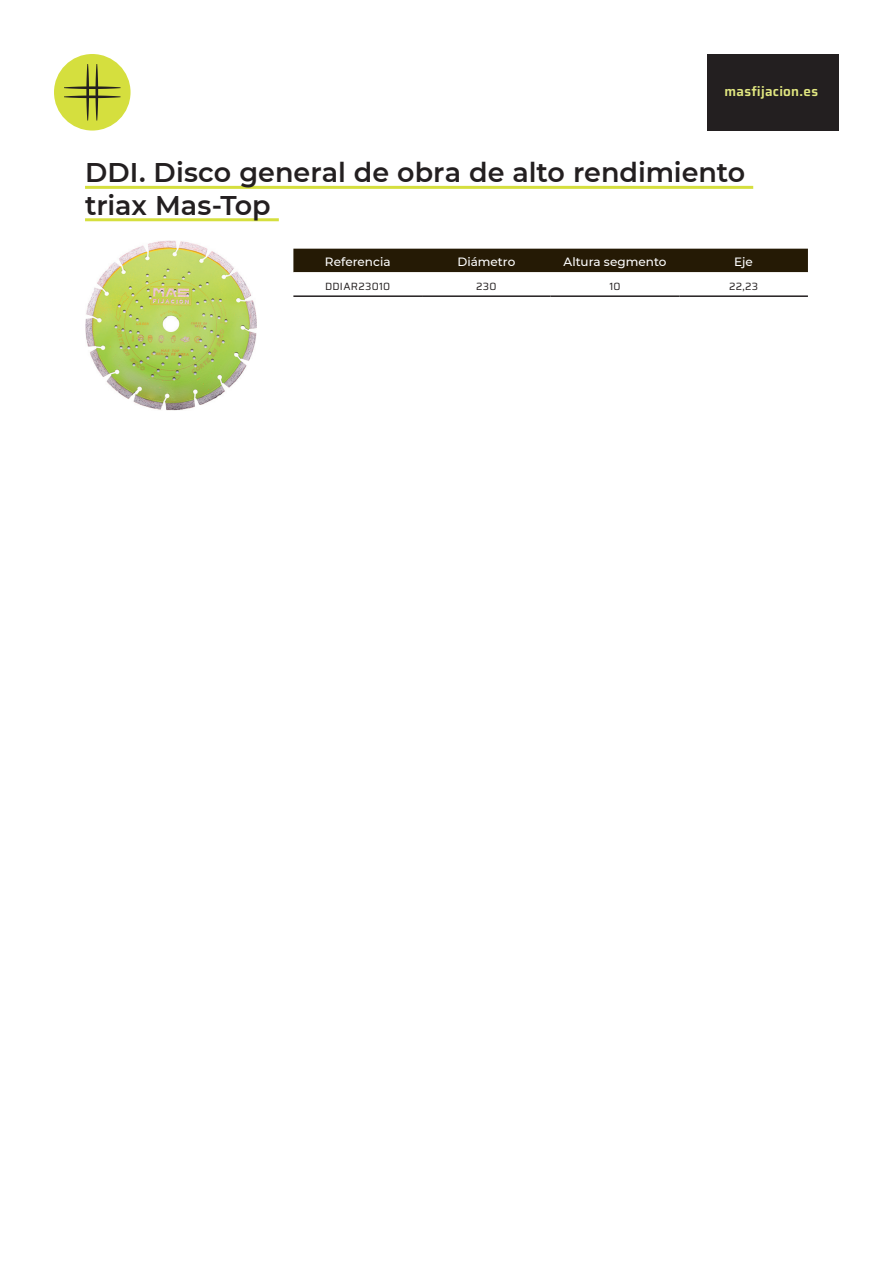
<style>
.page{position:relative;width:893px;height:1263px;background:#fff}
.page>*{position:absolute;margin:0;border:0;box-sizing:border-box;transform-origin:0 0}
.t1{font:600 27px/32.4px "Montserrat";color:#231f20}
.t2{font:600 13.5px "Saira";letter-spacing:.02em;color:#e1e780}
.t3{font:500 12px "Montserrat";color:#fff}
.t4{font:10.5px "Saira";letter-spacing:.03em;color:#231f20}
</style>
<div class="page">
<div style="left:708px;top:54px;width:131px;height:77px;background:#231f20"></div>
<svg style="left:54px;top:54px;width:77px;height:77px"></svg>
<hr style="left:85px;top:186px;width:668px;height:3px;background:#d5df3e">
<hr style="left:85px;top:218px;width:194px;height:3px;background:#d5df3e">
<div style="left:293px;top:249px;width:515px;height:24px;background:#251a05"></div>
<hr style="left:293px;top:295px;width:129px;height:2px;background:#231f20">
<hr style="left:422px;top:295px;width:129px;height:2px;background:#231f20">
<hr style="left:551px;top:295px;width:128px;height:2px;background:#231f20">
<hr style="left:679px;top:295px;width:129px;height:2px;background:#231f20">
<img style="left:85px;top:240px;width:171px;height:170px">
<p class="t2" style="left:724px;top:81px;width:95px">masfijacion.es</p>
<p class="t1" style="left:85px;top:155px;width:662px">DDI. Disco general de obra de alto rendimiento triax Mas-Top</p>
<p class="t3" style="left:325px;top:254px;width:67px">Referencia</p>
<p class="t3" style="left:457px;top:254px;width:59px">Diámetro</p>
<p class="t3" style="left:563px;top:254px;width:104px">Altura segmento</p>
<p class="t3" style="left:734px;top:254px;width:20px">Eje</p>
<p class="t4" style="left:325px;top:279px;width:67px">DDIAR23010</p>
<p class="t4" style="left:476px;top:279px;width:22px">230</p>
<p class="t4" style="left:609px;top:279px;width:13px">10</p>
<p class="t4" style="left:729px;top:279px;width:31px">22,23</p>
</div>
